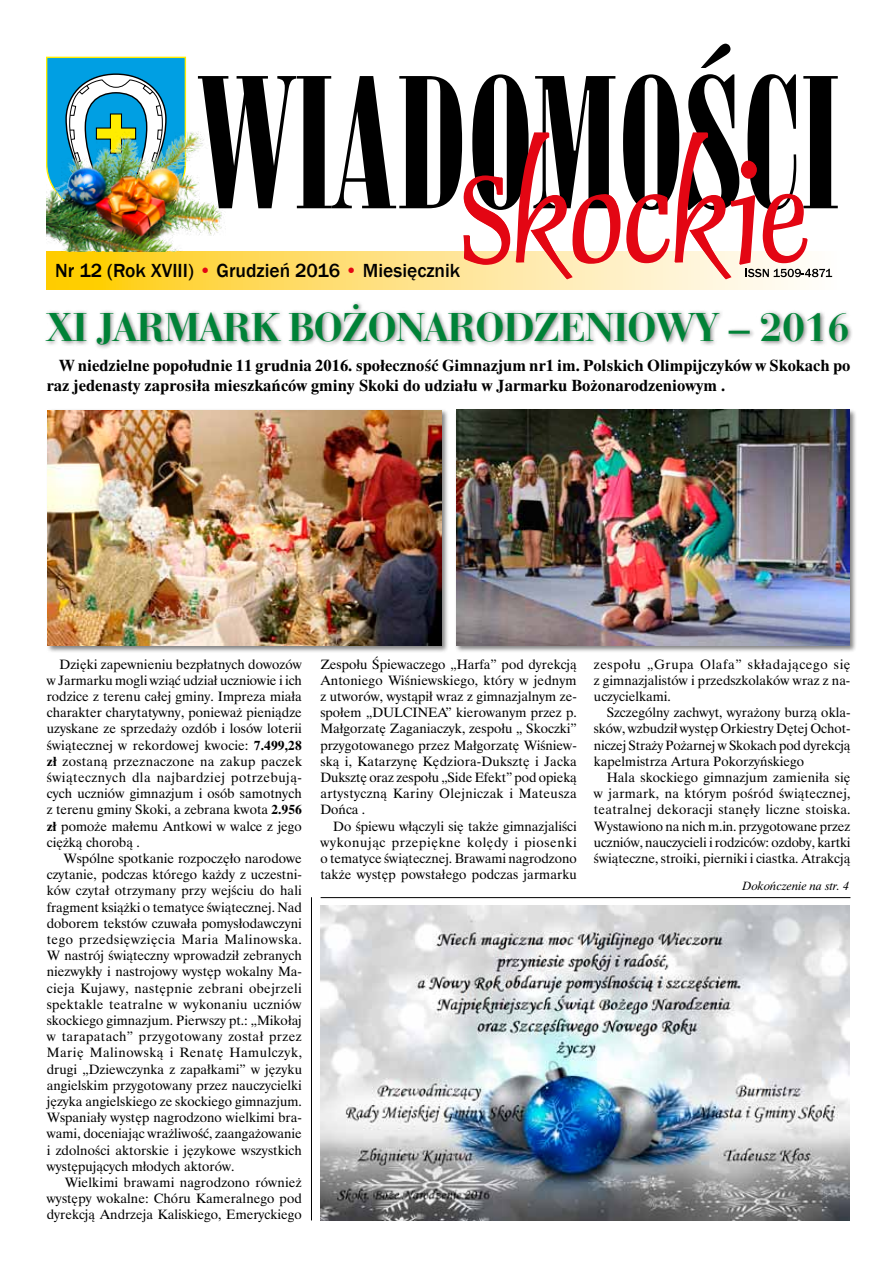
<style>
.page{position:relative;width:893px;height:1263px;background:#fff}
.page>*{position:absolute;margin:0;border:0;box-sizing:border-box;transform-origin:0 0}
.t1{font:700 42px "Bodoni EE";color:#008237}
.t2{font:500 19.5px "Franklin Gothic";color:#000}
.t3{font:700 16.5px/19.8px "Time Ibis EE";color:#000}
.t4{font:13.5px/16.2px "Time Ibis EE";color:#000;text-align:justify}
.t5{font:italic 12px "Time Ibis EE";color:#000}
.s1{color:#e30613}
.s2{font-weight:700}
</style>
<div class="page">
<svg style="left:47px;top:56px;width:140px;height:67px"></svg>
<svg style="left:47px;top:252px;width:753px;height:38px;background:#fedd61"></svg>
<svg style="left:198px;top:44px;width:640px;height:235px"></svg>
<img style="left:47px;top:123px;width:204px;height:128px">
<img style="left:321px;top:906px;width:529px;height:315px">
<div style="left:43px;top:301px;width:810px;height:49px;background:#000;opacity:.5"></div>
<div style="left:46px;top:408px;width:403px;height:246px;background:#000;opacity:.5"></div>
<img style="left:48px;top:410px;width:393px;height:236px">
<div style="left:454px;top:408px;width:403px;height:245px;background:#000;opacity:.5"></div>
<img style="left:456px;top:409px;width:394px;height:237px">
<hr style="left:321px;top:897px;width:529px;height:1px;background:#000">
<hr style="left:311px;top:897px;width:1px;height:323px;background:#000">
<h2 class="t2" style="left:55px;top:258px;width:406px">Nr 12 (Rok XVIII) <span class="s1">•</span> Grudzień 2016 <span class="s1">•</span> Miesięcznik</h2>
<h1 class="t1" style="left:47px;top:300px;width:804px">XI JARMARK BOŻONARODZENIOWY – 2016</h1>
<p class="t3" style="left:47px;top:356px;width:805px;text-indent:13px">W niedzielne popołudnie 11 grudnia 2016. społeczność Gimnazjum nr1 im. Polskich Olimpijczyków w Skokach po raz jedenasty zaprosiła mieszkańców gminy Skoki do udziału w Jarmarku Bożonarodzeniowym .</p>
<p class="t4" style="left:47px;top:656px;width:257px;text-indent:13px">Dzięki zapewnieniu bezpłatnych dowozów w Jarmarku mogli wziąć udział uczniowie i ich rodzice z terenu całej gminy. Impreza miała charakter charytatywny, ponieważ pieniądze uzyskane ze sprzedaży ozdób i losów loterii świątecznej w rekordowej kwocie: <span class="s2">7.499,28 zł</span> zostaną przeznaczone na zakup paczek świątecznych dla najbardziej potrzebują&shy;cych uczniów gimnazjum i osób samotnych z terenu gminy Skoki, a zebrana kwota <span class="s2">2.956 zł</span> pomoże małemu Antkowi w walce z jego ciężką chorobą .</p>
<p class="t4" style="left:47px;top:850px;width:257px;text-indent:17px">Wspólne spotkanie rozpoczęło narodowe czytanie, podczas którego każdy z uczestni&shy;ków czytał otrzymany przy wejściu do hali fragment książki o tematyce świątecznej. Nad doborem tekstów czuwała pomysłodawczyni tego przedsięwzięcia Maria Malinowska.<br>W nastrój świąteczny wprowadził zebranych niezwykły i nastrojowy występ wokalny Ma&shy;cieja Kujawy, następnie zebrani obejrzeli spektakle teatralne w wykonaniu uczniów skockiego gimnazjum. Pierwszy pt.: „Mikołaj w tarapatach” przygotowany został przez Marię Malinowską i Renatę Hamulczyk, drugi „Dziewczynka z zapałkami” w języku angielskim przygotowany przez nauczycielki języka angielskiego ze skockiego gimnazjum.<br>Wspaniały występ nagrodzono wielkimi bra&shy;wami, doceniając wrażliwość, zaangażowanie i zdolności aktorskie i językowe wszystkich występujących młodych aktorów.</p>
<p class="t4" style="left:47px;top:1174px;width:257px;text-indent:18px">Wielkimi brawami nagrodzono również występy wokalne: Chóru Kameralnego pod dyrekcją Andrzeja Kaliskiego, Emeryckiego</p>
<p class="t4" style="left:320px;top:656px;width:258px">Zespołu Śpiewaczego „Harfa” pod dyrekcją Antoniego Wiśniewskiego, który w jednym z utworów, wystąpił wraz z gimnazjalnym ze&shy;społem „DULCINEA” kierowanym przez p.<br>Małgorzatę Zaganiaczyk, zespołu „ Skoczki” przygotowanego przez Małgorzatę Wiśniew&shy;ską i, Katarzynę Kędziora-Duksztę i Jacka Duksztę oraz zespołu „Side Efekt” pod opieką artystyczną Kariny Olejniczak i Mateusza Dońca .</p>
<p class="t4" style="left:320px;top:818px;width:258px;text-indent:13px">Do śpiewu włączyli się także gimnazjaliści wykonując przepiękne kolędy i piosenki o tematyce świątecznej. Brawami nagrodzono także występ powstałego podczas jarmarku</p>
<p class="t4" style="left:594px;top:656px;width:258px">zespołu „Grupa Olafa” składającego się z gimnazjalistów i przedszkolaków wraz z na&shy;uczycielkami.</p>
<p class="t4" style="left:594px;top:704px;width:258px;text-indent:13px">Szczególny zachwyt, wyrażony burzą okla&shy;sków, wzbudził występ Orkiestry Dętej Ochot&shy;niczej Straży Pożarnej w Skokach pod dyrekcją kapelmistrza Artura Pokorzyńskiego</p>
<p class="t4" style="left:594px;top:769px;width:258px;text-indent:13px">Hala skockiego gimnazjum zamieniła się w jarmark, na którym pośród świątecznej, teatralnej dekoracji stanęły liczne stoiska.<br>Wystawiono na nich m.in. przygotowane przez uczniów, nauczycieli i rodziców: ozdoby, kartki świąteczne, stroiki, pierniki i ciastka. Atrakcją</p>
<p class="t5" style="left:743px;top:878px;width:108px">Dokończenie na str. 4</p>
</div>
